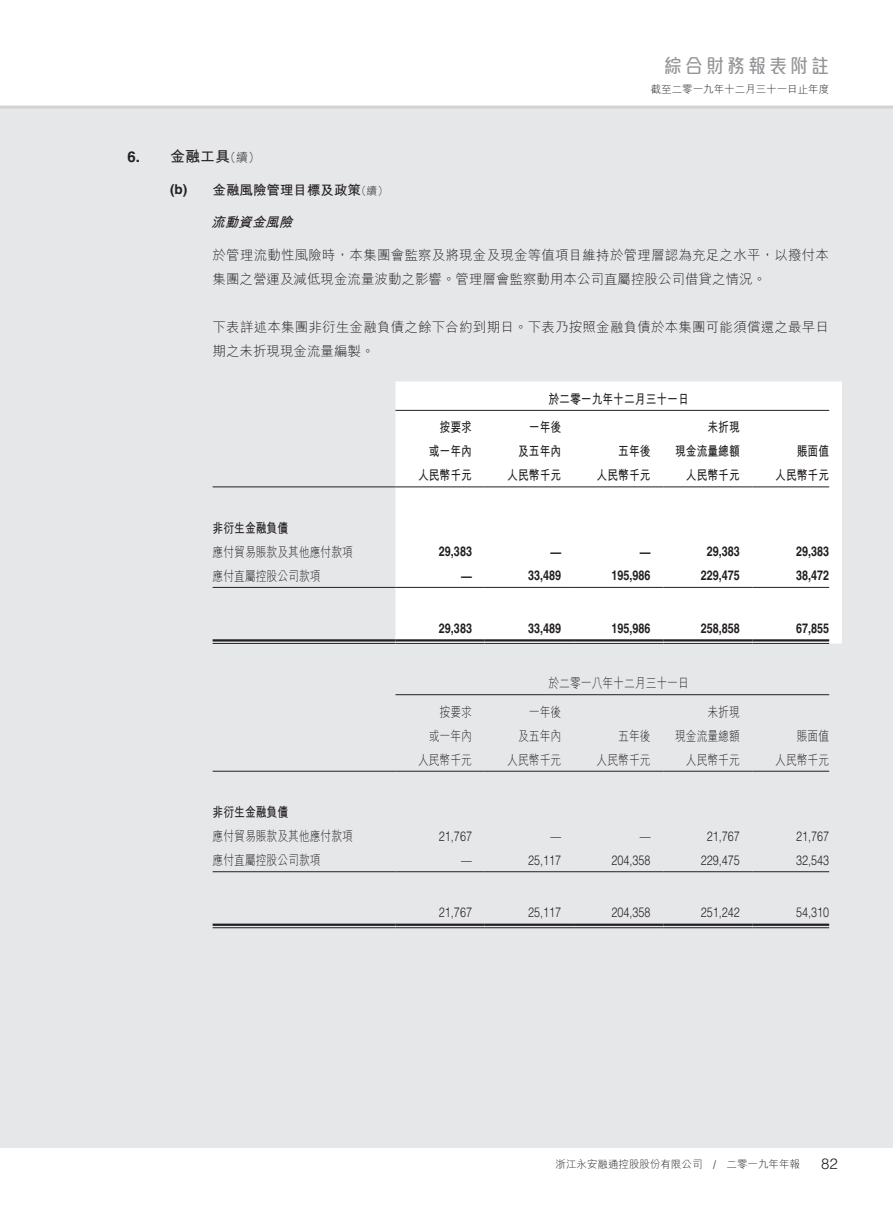
<style>
.page{position:relative;width:893px;height:1212px;background:#fff}
.page>*{position:absolute;margin:0;border:0;box-sizing:border-box;transform-origin:0 0}
.t1{font:500 19.5px "M Elle HK";letter-spacing:.2em;color:#939598;scale:.9 1}
._01_Subhead_1{font:700 15px "M Hei HK";color:#231f20}
.t2{font:300 15px "Helvetica";color:#231f20}
._01_Subhead_1-2{font:700 15px "Helvetica";color:#231f20}
._00_Body_Text{font:300 13.5px/24px "M Hei HK";color:#231f20}
._00_Body_Text-2{font:300 13.5px "M Hei HK";color:#231f20;scale:.8 1}
._00_Body_Text-3{font:700 13.5px "M Hei HK";color:#231f20;scale:.8 1}
._00_Body_Text-4{font:700 13.5px "Helvetica";color:#231f20;scale:.8 1}
._00_Body_Text-5{font:300 13.5px "Helvetica";color:#231f20;scale:.8 1}
._02_Subhead_2{font:700 13.5px "M Hei HK";color:#231f20}
._03_Subhead_3{font:italic 700 13.5px "M Hei HK";color:#231f20}
._02_Subhead_2-2{font:700 13.5px "Helvetica";color:#231f20}
._01_Subhead_1-3{font:300 12px "M Hei HK";color:#231f20}
._02_Subhead_2-3{font:300 10.8px "M Hei HK";color:#231f20}
.t3{font:300 10.5px "M Hei HK";color:#231f20}
.t4{font:300 10.5px "Helvetica";color:#231f20}
</style>
<div class="page">
<div style="left:0;top:107px;width:893px;height:1041px;background:#e6e7e9"></div>
<hr style="left:0;top:106px;width:893px;height:3px;background:#d1d2d4">
<div style="left:395px;top:381px;width:447px;height:262px;background:#fff"></div>
<hr style="left:395px;top:410px;width:434px;height:1px;background:#231f20">
<hr style="left:213px;top:486px;width:182px;height:1px;background:#231f20">
<hr style="left:395px;top:486px;width:90px;height:1px;background:#231f20">
<hr style="left:485px;top:486px;width:89px;height:1px;background:#231f20">
<hr style="left:574px;top:486px;width:89px;height:1px;background:#231f20">
<hr style="left:663px;top:486px;width:90px;height:1px;background:#231f20">
<hr style="left:753px;top:486px;width:76px;height:1px;background:#231f20">
<hr style="left:213px;top:587px;width:182px;height:1px;background:#231f20">
<hr style="left:395px;top:587px;width:90px;height:1px;background:#231f20">
<hr style="left:485px;top:587px;width:89px;height:1px;background:#231f20">
<hr style="left:574px;top:587px;width:89px;height:1px;background:#231f20">
<hr style="left:663px;top:587px;width:90px;height:1px;background:#231f20">
<hr style="left:753px;top:587px;width:76px;height:1px;background:#231f20">
<hr style="left:213px;top:639px;width:182px;height:2px;background:#231f20">
<hr style="left:213px;top:643px;width:182px;height:1px;background:#231f20">
<hr style="left:395px;top:639px;width:90px;height:2px;background:#231f20">
<hr style="left:395px;top:643px;width:90px;height:1px;background:#231f20">
<hr style="left:485px;top:639px;width:89px;height:2px;background:#231f20">
<hr style="left:485px;top:643px;width:89px;height:1px;background:#231f20">
<hr style="left:574px;top:639px;width:89px;height:2px;background:#231f20">
<hr style="left:574px;top:643px;width:89px;height:1px;background:#231f20">
<hr style="left:663px;top:639px;width:90px;height:2px;background:#231f20">
<hr style="left:663px;top:643px;width:90px;height:1px;background:#231f20">
<hr style="left:753px;top:639px;width:76px;height:2px;background:#231f20">
<hr style="left:753px;top:643px;width:76px;height:1px;background:#231f20">
<hr style="left:395px;top:694px;width:434px;height:1px;background:#231f20">
<hr style="left:213px;top:771px;width:182px;height:1px;background:#231f20">
<hr style="left:395px;top:771px;width:90px;height:1px;background:#231f20">
<hr style="left:485px;top:771px;width:89px;height:1px;background:#231f20">
<hr style="left:574px;top:771px;width:89px;height:1px;background:#231f20">
<hr style="left:663px;top:771px;width:90px;height:1px;background:#231f20">
<hr style="left:753px;top:771px;width:76px;height:1px;background:#231f20">
<hr style="left:213px;top:871px;width:182px;height:1px;background:#231f20">
<hr style="left:395px;top:871px;width:90px;height:1px;background:#231f20">
<hr style="left:485px;top:871px;width:89px;height:1px;background:#231f20">
<hr style="left:574px;top:871px;width:89px;height:1px;background:#231f20">
<hr style="left:663px;top:871px;width:90px;height:1px;background:#231f20">
<hr style="left:753px;top:871px;width:76px;height:1px;background:#231f20">
<hr style="left:213px;top:923px;width:182px;height:3px;background:#231f20">
<hr style="left:213px;top:927px;width:182px;height:1px;background:#231f20">
<hr style="left:395px;top:923px;width:90px;height:3px;background:#231f20">
<hr style="left:395px;top:927px;width:90px;height:1px;background:#231f20">
<hr style="left:485px;top:923px;width:89px;height:3px;background:#231f20">
<hr style="left:485px;top:927px;width:89px;height:1px;background:#231f20">
<hr style="left:574px;top:923px;width:89px;height:3px;background:#231f20">
<hr style="left:574px;top:927px;width:89px;height:1px;background:#231f20">
<hr style="left:663px;top:923px;width:90px;height:3px;background:#231f20">
<hr style="left:663px;top:927px;width:90px;height:1px;background:#231f20">
<hr style="left:753px;top:923px;width:76px;height:3px;background:#231f20">
<hr style="left:753px;top:927px;width:76px;height:1px;background:#231f20">
<p class="_01_Subhead_1-2" style="left:128px;top:147px;width:14px">6.</p>
<p class="_01_Subhead_1" style="left:170px;top:146px;width:62px">金融工具</p>
<p class="_01_Subhead_1-3" style="left:224px;top:149px;width:37px">（續(</p>
<p class="_02_Subhead_2-2" style="left:170px;top:181px;width:19px">b( )</p>
<p class="_02_Subhead_2" style="left:213px;top:180px;width:150px">金融風險管理目標及政策</p>
<p class="_02_Subhead_2-3" style="left:356px;top:183px;width:34px">（續(</p>
<h1 class="t1" style="left:664px;top:52px;width:185px">綜合財務報表附註</h1>
<p class="t3" style="left:651px;top:82px;width:180px">截至二零一九年十二月三十一日止年度</p>
<p class="_03_Subhead_3" style="left:211px;top:212px;width:87px">流動資金風險</p>
<p class="_00_Body_Text" style="left:213px;top:242px;width:618px">於管理流動性風險時，本集團會監察及將現金及現金等值項目維持於管理層認為充足之水平，以撥付本集團之營運及減低現金流量波動之影響。管理層會監察動用本公司直屬控股公司借貸之情況。</p>
<p class="_00_Body_Text" style="left:213px;top:314px;width:618px">下表詳述本集團非衍生金融負債之餘下合約到期日。下表乃按照金融負債於本集團可能須償還之最早日期之未折現現金流量編製。</p>
<p class="_00_Body_Text-3" style="left:548px;top:389px;width:177px">於二零一九年十二月三十一日</p>
<p class="_00_Body_Text-3" style="left:440px;top:417px;width:42px">按要求</p>
<p class="_00_Body_Text-3" style="left:429px;top:441px;width:55px">或一年內</p>
<p class="_00_Body_Text-3" style="left:529px;top:417px;width:42px">一年後</p>
<p class="_00_Body_Text-3" style="left:707px;top:417px;width:42px">未折現</p>
<p class="_00_Body_Text-3" style="left:675px;top:441px;width:83px">現金流量總額</p>
<p class="_00_Body_Text-3" style="left:618px;top:441px;width:42px">五年後</p>
<p class="_00_Body_Text-3" style="left:518px;top:441px;width:55px">及五年內</p>
<p class="_00_Body_Text-3" style="left:797px;top:441px;width:42px">賬面值</p>
<p class="_00_Body_Text-3" style="left:213px;top:518px;width:96px">非衍生金融負債</p>
<p class="_00_Body_Text-2" style="left:213px;top:542px;width:177px">應付貿易賬款及其他應付款項</p>
<p class="_00_Body_Text-2" style="left:213px;top:566px;width:136px">應付直屬控股公司款項</p>
<p class="_00_Body_Text-3" style="left:213px;top:802px;width:96px">非衍生金融負債</p>
<p class="_00_Body_Text-2" style="left:213px;top:827px;width:177px">應付貿易賬款及其他應付款項</p>
<p class="_00_Body_Text-2" style="left:213px;top:851px;width:136px">應付直屬控股公司款項</p>
<p class="_00_Body_Text-3" style="left:418px;top:465px;width:69px">人民幣千元</p>
<p class="_00_Body_Text-3" style="left:507px;top:465px;width:69px">人民幣千元</p>
<p class="_00_Body_Text-3" style="left:597px;top:465px;width:69px">人民幣千元</p>
<p class="_00_Body_Text-3" style="left:686px;top:465px;width:69px">人民幣千元</p>
<p class="_00_Body_Text-3" style="left:775px;top:465px;width:69px">人民幣千元</p>
<p class="_00_Body_Text-4" style="left:439px;top:543px;width:43px">29,383</p>
<p class="_00_Body_Text-4" style="left:550px;top:544px;width:15px">—</p>
<p class="_00_Body_Text-4" style="left:640px;top:544px;width:15px">—</p>
<p class="_00_Body_Text-4" style="left:707px;top:543px;width:43px">29,383</p>
<p class="_00_Body_Text-4" style="left:796px;top:543px;width:43px">29,383</p>
<p class="_00_Body_Text-4" style="left:461px;top:568px;width:15px">—</p>
<p class="_00_Body_Text-4" style="left:528px;top:567px;width:43px">33,489</p>
<p class="_00_Body_Text-4" style="left:612px;top:567px;width:50px">195,986</p>
<p class="_00_Body_Text-4" style="left:701px;top:567px;width:50px">229,475</p>
<p class="_00_Body_Text-4" style="left:796px;top:567px;width:43px">38,472</p>
<p class="_00_Body_Text-4" style="left:439px;top:620px;width:43px">29,383</p>
<p class="_00_Body_Text-4" style="left:528px;top:620px;width:43px">33,489</p>
<p class="_00_Body_Text-4" style="left:612px;top:620px;width:50px">195,986</p>
<p class="_00_Body_Text-4" style="left:701px;top:620px;width:50px">258,858</p>
<p class="_00_Body_Text-4" style="left:796px;top:620px;width:43px">67,855</p>
<p class="_00_Body_Text-2" style="left:548px;top:674px;width:177px">於二零一八年十二月三十一日</p>
<p class="_00_Body_Text-2" style="left:440px;top:702px;width:42px">按要求</p>
<p class="_00_Body_Text-2" style="left:429px;top:726px;width:55px">或一年內</p>
<p class="_00_Body_Text-2" style="left:529px;top:702px;width:42px">一年後</p>
<p class="_00_Body_Text-2" style="left:518px;top:726px;width:55px">及五年內</p>
<p class="_00_Body_Text-2" style="left:618px;top:726px;width:42px">五年後</p>
<p class="_00_Body_Text-2" style="left:707px;top:702px;width:42px">未折現</p>
<p class="_00_Body_Text-2" style="left:675px;top:726px;width:83px">現金流量總額</p>
<p class="_00_Body_Text-2" style="left:797px;top:726px;width:42px">賬面值</p>
<p class="_00_Body_Text-2" style="left:418px;top:750px;width:69px">人民幣千元</p>
<p class="_00_Body_Text-2" style="left:507px;top:750px;width:69px">人民幣千元</p>
<p class="_00_Body_Text-2" style="left:597px;top:750px;width:69px">人民幣千元</p>
<p class="_00_Body_Text-2" style="left:686px;top:750px;width:69px">人民幣千元</p>
<p class="_00_Body_Text-2" style="left:775px;top:750px;width:69px">人民幣千元</p>
<p class="_00_Body_Text-5" style="left:439px;top:827px;width:43px">21,767</p>
<p class="_00_Body_Text-5" style="left:550px;top:828px;width:15px">—</p>
<p class="_00_Body_Text-5" style="left:640px;top:828px;width:15px">—</p>
<p class="_00_Body_Text-5" style="left:707px;top:827px;width:43px">21,767</p>
<p class="_00_Body_Text-5" style="left:796px;top:827px;width:43px">21,767</p>
<p class="_00_Body_Text-5" style="left:461px;top:852px;width:15px">—</p>
<p class="_00_Body_Text-5" style="left:528px;top:851px;width:43px">25,117</p>
<p class="_00_Body_Text-5" style="left:612px;top:851px;width:50px">204,358</p>
<p class="_00_Body_Text-5" style="left:701px;top:851px;width:50px">229,475</p>
<p class="_00_Body_Text-5" style="left:796px;top:851px;width:43px">32,543</p>
<p class="_00_Body_Text-5" style="left:439px;top:904px;width:43px">21,767</p>
<p class="_00_Body_Text-5" style="left:528px;top:904px;width:43px">25,117</p>
<p class="_00_Body_Text-5" style="left:612px;top:904px;width:50px">204,358</p>
<p class="_00_Body_Text-5" style="left:701px;top:904px;width:50px">251,242</p>
<p class="_00_Body_Text-5" style="left:796px;top:904px;width:43px">54,310</p>
<p class="t3" style="left:556px;top:1156px;width:148px">浙江永安融通控股股份有限公司</p>
<p class="t4" style="left:713px;top:1157px;width:4px">/</p>
<p class="t3" style="left:726px;top:1156px;width:75px">二零一九年年報</p>
<p class="t2" style="left:821px;top:1154px;width:18px">82</p>
</div>
